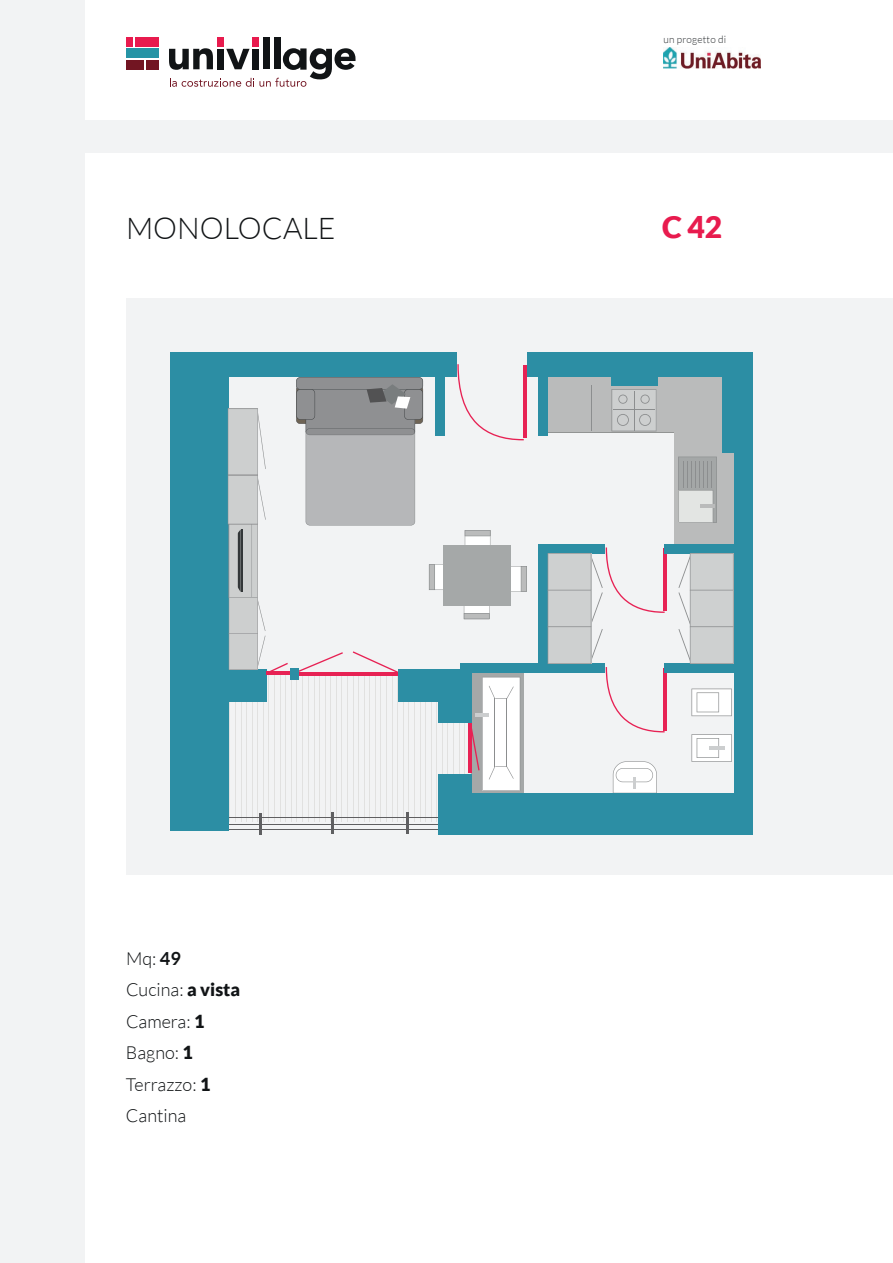
<style>
.page{position:relative;width:893px;height:1263px;background:#f2f3f4}
.page>*{position:absolute;margin:0;border:0;box-sizing:border-box;transform-origin:0 0}
.t1{font:300 30px "Lato";color:#111416}
.t2{font:900 30px "Lato";color:#e81b4e}
.t3{font:300 18px/31.5px "Lato";color:#111416}
.t4{font:300 10.05px "Lato";letter-spacing:.02em;color:#2a2e31}
.s1{font-weight:700}
.s2{font-weight:900}
</style>
<div class="page">
<div style="left:85px;top:0;width:808px;height:119px;background:#fff"></div>
<div style="left:85px;top:153px;width:808px;height:1110px;background:#fff"></div>
<div style="left:263px;top:37px;width:6px;height:32px;background:#111416"></div>
<div style="left:274px;top:37px;width:6px;height:32px;background:#111416"></div>
<div style="left:218px;top:37px;width:6px;height:9px;background:#e81b4e"></div>
<div style="left:252px;top:38px;width:6px;height:9px;background:#e81b4e"></div>
<div style="left:126px;top:49px;width:32px;height:9px;background:#2694a5"></div>
<div style="left:126px;top:37px;width:6px;height:9px;background:#e81b4e"></div>
<div style="left:135px;top:37px;width:23px;height:9px;background:#e81b4e"></div>
<div style="left:146px;top:60px;width:12px;height:9px;background:#721522"></div>
<div style="left:126px;top:60px;width:17px;height:9px;background:#721522"></div>
<svg style="left:169px;top:48px;width:187px;height:39px"></svg>
<img style="left:663px;top:48px;width:97px;height:21px">
<div style="left:126px;top:298px;width:767px;height:577px;background:#f2f3f4"></div>
<div style="left:674px;top:432px;width:60px;height:115px;background:#babbbb"></div>
<svg style="left:678px;top:457px;width:39px;height:66px"></svg>
<hr style="left:700px;top:504px;width:14px;height:4px;background:#babbbb">
<svg style="left:548px;top:377px;width:174px;height:55px"></svg>
<hr style="left:392px;top:674px;width:1px;height:148px;background:#e1e1e0">
<hr style="left:397px;top:674px;width:1px;height:148px;background:#e1e1e0">
<hr style="left:403px;top:674px;width:1px;height:148px;background:#e1e1e0">
<hr style="left:408px;top:674px;width:1px;height:148px;background:#e1e1e0">
<hr style="left:414px;top:674px;width:1px;height:148px;background:#e1e1e0">
<hr style="left:420px;top:674px;width:1px;height:148px;background:#e1e1e0">
<hr style="left:425px;top:674px;width:1px;height:148px;background:#e1e1e0">
<hr style="left:431px;top:674px;width:1px;height:148px;background:#e1e1e0">
<hr style="left:436px;top:674px;width:1px;height:148px;background:#e1e1e0">
<hr style="left:442px;top:674px;width:1px;height:148px;background:#e1e1e0">
<hr style="left:447px;top:674px;width:1px;height:148px;background:#e1e1e0">
<hr style="left:453px;top:674px;width:1px;height:148px;background:#e1e1e0">
<hr style="left:459px;top:674px;width:1px;height:148px;background:#e1e1e0">
<hr style="left:464px;top:674px;width:1px;height:148px;background:#e1e1e0">
<hr style="left:230px;top:674px;width:1px;height:148px;background:#e1e1e0">
<hr style="left:235px;top:674px;width:1px;height:148px;background:#e1e1e0">
<hr style="left:241px;top:674px;width:1px;height:148px;background:#e1e1e0">
<hr style="left:246px;top:674px;width:1px;height:148px;background:#e1e1e0">
<hr style="left:252px;top:674px;width:1px;height:148px;background:#e1e1e0">
<hr style="left:257px;top:674px;width:1px;height:148px;background:#e1e1e0">
<hr style="left:263px;top:674px;width:1px;height:148px;background:#e1e1e0">
<hr style="left:268px;top:674px;width:1px;height:148px;background:#e1e1e0">
<hr style="left:274px;top:674px;width:1px;height:148px;background:#e1e1e0">
<hr style="left:280px;top:674px;width:1px;height:148px;background:#e1e1e0">
<hr style="left:285px;top:674px;width:1px;height:148px;background:#e1e1e0">
<hr style="left:291px;top:674px;width:1px;height:148px;background:#e1e1e0">
<hr style="left:296px;top:674px;width:1px;height:148px;background:#e1e1e0">
<hr style="left:302px;top:674px;width:1px;height:148px;background:#e1e1e0">
<hr style="left:308px;top:674px;width:1px;height:148px;background:#e1e1e0">
<hr style="left:314px;top:674px;width:1px;height:148px;background:#e1e1e0">
<hr style="left:319px;top:674px;width:1px;height:148px;background:#e1e1e0">
<hr style="left:325px;top:674px;width:1px;height:148px;background:#e1e1e0">
<hr style="left:330px;top:674px;width:1px;height:148px;background:#e1e1e0">
<hr style="left:336px;top:674px;width:1px;height:148px;background:#e1e1e0">
<hr style="left:341px;top:674px;width:1px;height:148px;background:#e1e1e0">
<hr style="left:347px;top:674px;width:1px;height:148px;background:#e1e1e0">
<hr style="left:353px;top:674px;width:1px;height:148px;background:#e1e1e0">
<hr style="left:358px;top:674px;width:1px;height:148px;background:#e1e1e0">
<hr style="left:364px;top:674px;width:1px;height:148px;background:#e1e1e0">
<hr style="left:369px;top:674px;width:1px;height:148px;background:#e1e1e0">
<hr style="left:375px;top:674px;width:1px;height:148px;background:#e1e1e0">
<hr style="left:380px;top:674px;width:1px;height:148px;background:#e1e1e0">
<hr style="left:386px;top:674px;width:1px;height:148px;background:#e1e1e0">
<svg style="left:353px;top:651px;width:45px;height:21px"></svg>
<svg style="left:299px;top:652px;width:44px;height:20px"></svg>
<hr style="left:296px;top:672px;width:103px;height:3px;background:#e72254">
<svg style="left:457px;top:364px;width:67px;height:76px"></svg>
<hr style="left:523px;top:366px;width:3px;height:72px;background:#e72254">
<svg style="left:691px;top:734px;width:41px;height:28px"></svg>
<svg style="left:691px;top:688px;width:41px;height:28px"></svg>
<hr style="left:710px;top:746px;width:15px;height:4px;background:#cccecf">
<svg style="left:613px;top:761px;width:44px;height:32px"></svg>
<div style="left:471px;top:673px;width:52px;height:121px;background:#a5a8a8"></div>
<hr style="left:663px;top:549px;width:4px;height:62px;background:#e72254">
<hr style="left:663px;top:668px;width:4px;height:62px;background:#e72254">
<div style="left:460px;top:663px;width:145px;height:10px;background:#2c8ea4"></div>
<div style="left:538px;top:544px;width:67px;height:10px;background:#2c8ea4"></div>
<div style="left:538px;top:554px;width:10px;height:111px;background:#2c8ea4"></div>
<div style="left:538px;top:367px;width:10px;height:69px;background:#2c8ea4"></div>
<div style="left:436px;top:367px;width:9px;height:69px;background:#2c8ea4"></div>
<div style="left:664px;top:663px;width:79px;height:10px;background:#2c8ea4"></div>
<div style="left:664px;top:544px;width:79px;height:9px;background:#2c8ea4"></div>
<div style="left:398px;top:669px;width:73px;height:33px;background:#2c8ea4"></div>
<div style="left:193px;top:669px;width:74px;height:33px;background:#2c8ea4"></div>
<hr style="left:332px;top:812px;width:2px;height:22px;background:#5f5f61">
<hr style="left:406px;top:812px;width:2px;height:22px;background:#5f5f61">
<hr style="left:259px;top:813px;width:3px;height:21px;background:#5f5f61">
<hr style="left:226px;top:829px;width:215px;height:1px;background:#5f5f61">
<hr style="left:226px;top:824px;width:219px;height:1px;background:#5f5f61">
<hr style="left:226px;top:817px;width:215px;height:1px;background:#5f5f61">
<svg style="left:429px;top:564px;width:14px;height:26px"></svg>
<svg style="left:511px;top:566px;width:16px;height:26px"></svg>
<svg style="left:465px;top:530px;width:25px;height:16px"></svg>
<svg style="left:464px;top:606px;width:25px;height:13px"></svg>
<div style="left:443px;top:546px;width:68px;height:60px;background:#a5a8a8"></div>
<svg style="left:548px;top:547px;width:117px;height:185px"></svg>
<svg style="left:678px;top:553px;width:56px;height:111px"></svg>
<svg style="left:470px;top:677px;width:50px;height:114px"></svg>
<hr style="left:468px;top:723px;width:4px;height:50px;background:#e72254">
<div style="left:290px;top:668px;width:9px;height:12px;background:#2c8ea4"></div>
<hr style="left:267px;top:671px;width:23px;height:4px;background:#e72254">
<div style="left:438px;top:694px;width:34px;height:29px;background:#2c8ea4"></div>
<div style="left:438px;top:774px;width:34px;height:29px;background:#2c8ea4"></div>
<div style="left:170px;top:352px;width:59px;height:479px;background:#2c8ea4"></div>
<div style="left:209px;top:352px;width:248px;height:25px;background:#2c8ea4"></div>
<div style="left:527px;top:352px;width:226px;height:25px;background:#2c8ea4"></div>
<div style="left:722px;top:371px;width:31px;height:82px;background:#2c8ea4"></div>
<div style="left:734px;top:452px;width:18px;height:345px;background:#2c8ea4"></div>
<div style="left:611px;top:373px;width:47px;height:13px;background:#2c8ea4"></div>
<svg style="left:228px;top:408px;width:60px;height:266px"></svg>
<svg style="left:296px;top:377px;width:127px;height:148px"></svg>
<div style="left:438px;top:794px;width:314px;height:41px;background:#2c8ea4"></div>
<p class="t4" style="left:663px;top:34px;width:64px">un progetto di</p>
<h1 class="t1" style="left:126px;top:212px;width:211px">MONOLOCALE</h1>
<h1 class="t2" style="left:662px;top:209px;width:62px">C 42</h1>
<p class="t3" style="left:126px;top:942px;width:116px">Mq: <span class="s1">49<br></span>Cucina: <span class="s2">a vista<br></span>Camera: <span class="s2">1<br></span>Bagno: <span class="s2">1<br></span>Terrazzo: <span class="s2">1<br></span>Cantina</p>
</div>
